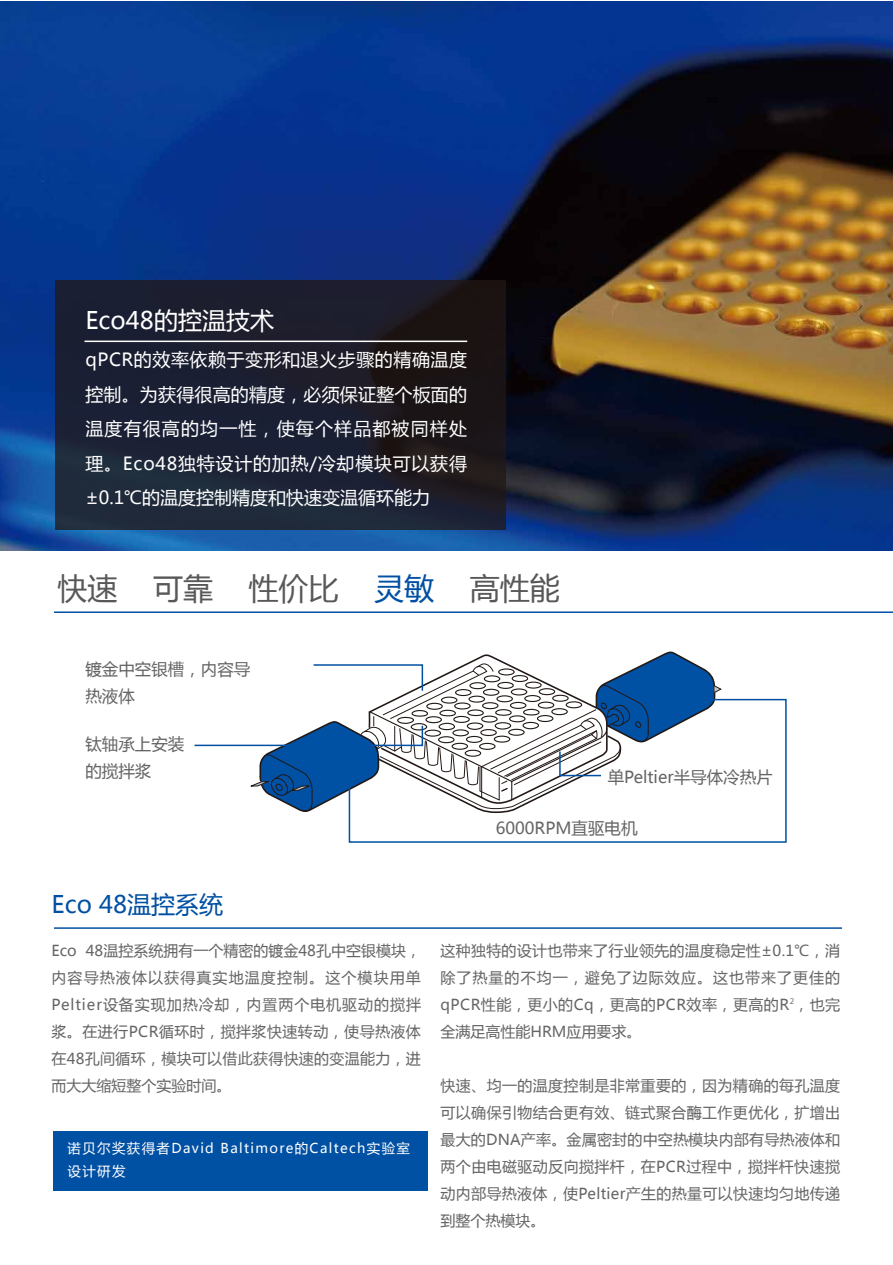
<style>
.page{position:relative;width:893px;height:1265px;background:#fff}
.page>*{position:absolute;margin:0;border:0;box-sizing:border-box;transform-origin:0 0}
.t1{font:30px "Microsoft Ya Hei";color:#595757}
.t2{font:24px "Microsoft Ya Hei";color:#fff}
.t3{font:24px "Microsoft Ya Hei";color:#0050a3}
.t4{font:18px/34.5px "Microsoft Ya Hei";letter-spacing:.04em;color:#fff;text-align:justify}
.t5{font:16.5px/27px "Microsoft Ya Hei";color:#666464}
.t6{font:15px/27px "Microsoft Ya Hei";letter-spacing:.025em;color:#666464;text-align:justify}
.t7{font:15px "Microsoft Ya Hei";color:#666464}
.t8{font:13.5px/22.5px "Microsoft Ya Hei";letter-spacing:.1em;color:#fff}
.t9{font:7.5px "Microsoft Ya Hei";color:#666464}
.s1{color:#0050a3}
</style>
<div class="page">
<hr style="left:54px;top:611px;width:839px;height:2px;background:#0050a3">
<div style="left:53px;top:1131px;width:374px;height:60px;background:#0050a3"></div>
<svg style="left:348px;top:698px;width:439px;height:145px"></svg>
<hr style="left:54px;top:927px;width:788px;height:1px;background:#0050a3">
<img style="left:0;top:2px;width:893px;height:548px">
<svg style="left:55px;top:280px;width:451px;height:250px;background:#1c1e2c"></svg>
<hr style="left:85px;top:340px;width:382px;height:2px;background:#fff">
<svg style="left:194px;top:651px;width:528px;height:162px"></svg>
<h2 class="t2" style="left:85px;top:304px;width:190px">Eco48的控温技术</h2>
<p class="t4" style="left:85px;top:342px;width:383px">qPCR的效率依赖于变形和退火步骤的精确温度控制。为获得很高的精度，必须保证整个板面的温度有很高的均一性，使每个样品都被同样处理。Eco48独特设计的加热/冷却模块可以获得±0.1℃的温度控制精度和快速变温循环能力</p>
<h1 class="t1" style="left:58px;top:568px;width:504px">快速 可靠 性价比 <span class="s1">灵敏</span> 高性能</h1>
<p class="t5" style="left:85px;top:655px;width:166px">镀金中空银槽，内容导热液体</p>
<p class="t5" style="left:85px;top:730px;width:100px">钛轴承上安装的搅拌浆</p>
<p class="t5" style="left:608px;top:763px;width:166px">单Peltier半导体冷热片</p>
<p class="t5" style="left:496px;top:813px;width:143px">6000RPM直驱电机</p>
<h2 class="t3" style="left:52px;top:888px;width:173px">Eco 48温控系统</h2>
<p class="t6" style="left:52px;top:937px;width:371px">Eco 48温控系统拥有一个精密的镀金48孔中空银模块，内容导热液体以获得真实地温度控制。这个模块用单Peltier设备实现加热冷却，内置两个电机驱动的搅拌浆。在进行PCR循环时，搅拌浆快速转动，使导热液体在48孔间循环，模块可以借此获得快速的变温能力，进而大大缩短整个实验时间。</p>
<p class="t6" style="left:440px;top:937px;width:401px">这种独特的设计也带来了行业领先的温度稳定性±0.1℃，消除了热量的不均一，避免了边际效应。这也带来了更佳的qPCR性能，更小的Cq，更高的PCR效率，更高的R ，也完</p>
<p class="t9" style="left:790px;top:995px;width:6px">2</p>
<p class="t7" style="left:440px;top:1021px;width:203px">全满足高性能HRM应用要求。</p>
<p class="t6" style="left:440px;top:1072px;width:401px">快速、均一的温度控制是非常重要的，因为精确的每孔温度可以确保引物结合更有效、链式聚合酶工作更优化，扩增出最大的DNA产率。金属密封的中空热模块内部有导热液体和两个由电磁驱动反向搅拌杆，在PCR过程中，搅拌杆快速搅动内部导热液体，使Peltier产生的热量可以快速均匀地传递到整个热模块。</p>
<p class="t8" style="left:68px;top:1136px;width:344px">诺贝尔奖获得者David Baltimore的Caltech实验室设计研发</p>
</div>
